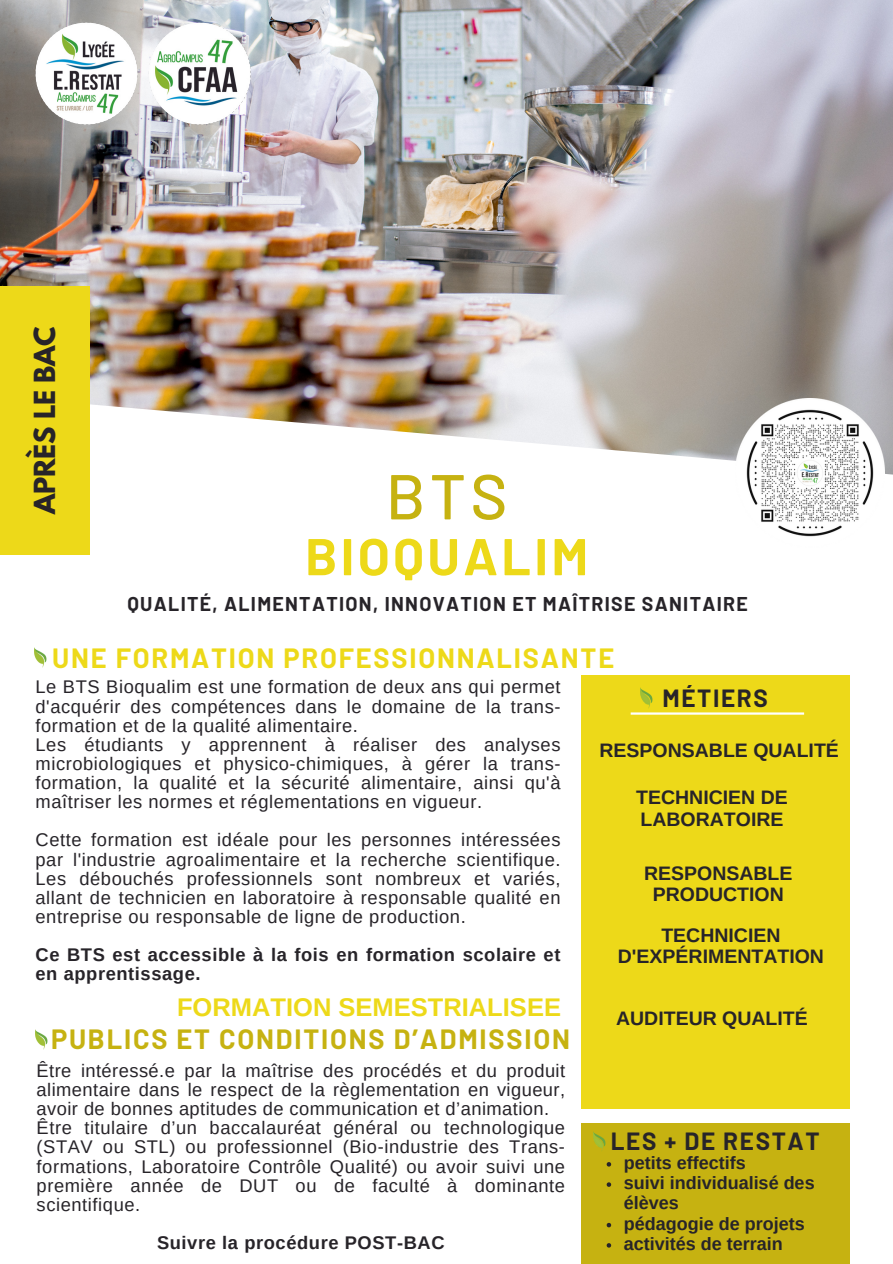
<style>
.page{position:relative;width:893px;height:1264px;background:#fff}
.page>*{position:absolute;margin:0;border:0;box-sizing:border-box;transform-origin:0 0}
.t1{font:500 63.3px "Barlow";color:#c6b211}
.t2{font:700 51.75px "Barlow";letter-spacing:.065em;color:#edd919}
.t3{font:700 27.15px "Barlow";letter-spacing:.065em;color:#edd919}
.t4{font:700 27.15px "Barlow";letter-spacing:.065em;color:#c6b211}
.t5{font:700 25.8px "League Spartan";color:#272429}
.t6{font:700 25.5px "Arimo";color:#edd919}
.t7{font:700 24.3px "Barlow";letter-spacing:.065em;color:#272429}
.t8{font:700 19.5px/21.3px "Arimo";color:#272429;text-align:center}
.t9{font:700 19.5px "Barlow";letter-spacing:.065em;color:#272429}
.t10{font:18.3px/19.2px "Arimo";letter-spacing:.03em;color:#272429;text-align:justify}
.t11{font:700 18.3px/19.2px "Arimo";letter-spacing:.03em;color:#272429}
.t12{font:700 18px/20.2px "Arimo";color:#272429}
</style>
<div class="page">
<img style="left:0;top:0;width:892px;height:476px">
<div style="left:0;top:286px;width:89px;height:268px;background:#edd919"></div>
<div style="left:581px;top:675px;width:268px;height:433px;background:#edd919"></div>
<div style="left:581px;top:1122px;width:268px;height:141px;background:#c6b211"></div>
<hr style="left:630px;top:712px;width:174px;height:2px;background:#fff">
<img style="left:36px;top:23px;width:101px;height:101px;border-radius:50%">
<img style="left:640px;top:688px;width:12px;height:20px">
<img style="left:593px;top:1132px;width:12px;height:19px">
<img style="left:34px;top:647px;width:13px;height:20px">
<img style="left:36px;top:1030px;width:12px;height:19px">
<svg style="left:606px;top:1162px;width:5px;height:4px"></svg>
<svg style="left:606px;top:1182px;width:5px;height:4px"></svg>
<svg style="left:606px;top:1222px;width:5px;height:5px"></svg>
<svg style="left:606px;top:1243px;width:5px;height:4px"></svg>
<img style="left:735px;top:399px;width:149px;height:138px">
<img style="left:149px;top:23px;width:102px;height:101px;border-radius:50%">
<p class="t5" style="left:32px;top:514px;width:190px;rotate:-90deg">APRÈS LE BAC</p>
<p class="t1" style="left:386px;top:456px;width:123px">BTS</p>
<p class="t2" style="left:305px;top:523px;width:284px">BIOQUALIM</p>
<p class="t9" style="left:127px;top:591px;width:622px">QUALITÉ, ALIMENTATION, INNOVATION ET MAÎTRISE SANITAIRE</p>
<p class="t3" style="left:52px;top:640px;width:563px">UNE FORMATION PROFESSIONNALISANTE</p>
<p class="t10" style="left:36px;top:677px;width:526px">Le BTS Bioqualim est une formation de deux ans qui permet d'acquérir des compétences dans le domaine de la trans&shy;formation et de la qualité alimentaire.</p>
<p class="t10" style="left:36px;top:734px;width:526px">Les étudiants y apprennent à réaliser des analyses microbiologiques et physico-chimiques, à gérer la trans&shy;formation, la qualité et la sécurité alimentaire, ainsi qu'à maîtriser les normes et réglementations en vigueur.</p>
<p class="t10" style="left:36px;top:830px;width:526px">Cette formation est idéale pour les personnes intéressées par l'industrie agroalimentaire et la recherche scientifique.<br>Les débouchés professionnels sont nombreux et variés, allant de technicien en laboratoire à responsable qualité en entreprise ou responsable de ligne de production.</p>
<p class="t11" style="left:36px;top:945px;width:526px">Ce BTS est accessible à la fois en formation scolaire et en apprentissage.</p>
<p class="t6" style="left:177px;top:992px;width:385px">FORMATION SEMESTRIALISEE</p>
<p class="t4" style="left:51px;top:1021px;width:520px">PUBLICS ET CONDITIONS D’ADMISSION</p>
<p class="t10" style="left:37px;top:1060px;width:530px">Être intéressé.e par la maîtrise des procédés et du produit alimentaire dans le respect de la règlementation en vigueur, avoir de bonnes aptitudes de communication et d’animation.</p>
<p class="t10" style="left:37px;top:1118px;width:530px">Être titulaire d’un baccalauréat général ou technologique (STAV ou STL) ou professionnel (Bio-industrie des Trans&shy;formations, Laboratoire Contrôle Qualité) ou avoir suivi une première année de DUT ou de faculté à dominante scientifique.</p>
<p class="t11" style="left:157px;top:1233px;width:289px">Suivre la procédure POST-BAC</p>
<p class="t7" style="left:662px;top:682px;width:107px">MÉTIERS</p>
<p class="t8" style="left:599px;top:739px;width:241px">RESPONSABLE QUALITÉ</p>
<p class="t8" style="left:636px;top:786px;width:153px;text-align:left">TECHNICIEN DE<br>LABORATOIRE</p>
<p class="t8" style="left:644px;top:862px;width:150px">RESPONSABLE<br>PRODUCTION</p>
<p class="t8" style="left:617px;top:924px;width:208px">TECHNICIEN<br>D'EXPÉRIMENTATION</p>
<p class="t8" style="left:616px;top:1007px;width:193px">AUDITEUR QUALITÉ</p>
<p class="t7" style="left:610px;top:1125px;width:210px">LES + DE RESTAT</p>
<p class="t12" style="left:623px;top:1152px;width:123px">petits effectifs</p>
<p class="t12" style="left:623px;top:1172px;width:192px">suivi individualisé des élèves</p>
<p class="t12" style="left:623px;top:1213px;width:182px">pédagogie de projets</p>
<p class="t12" style="left:623px;top:1233px;width:160px">activités de terrain</p>
</div>
